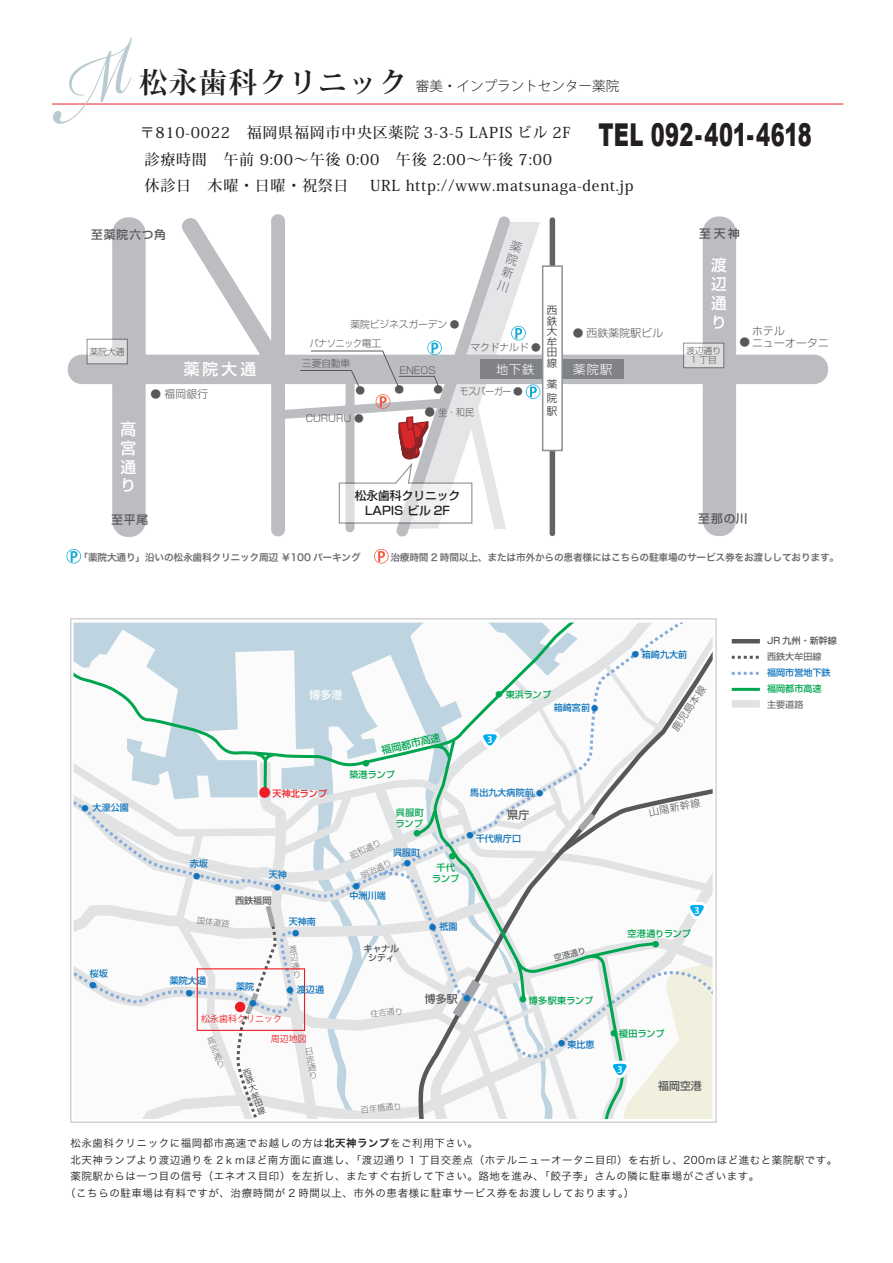
<style>
.page{position:relative;width:893px;height:1263px;background:#fff}
.page>*{position:absolute;margin:0;border:0;box-sizing:border-box;transform-origin:0 0}
.t1{font:900 31.5px "Arial";letter-spacing:.01em;color:#231f20;scale:.67 1}
.t2{font:500 15.75px/18.9px "Shin Go";color:#fff;text-align:justify}
.t3{font:500 15px/26.2px "Koz Min Std";letter-spacing:.05em;color:#231f20}
.t4{font:300 13.5px "Koz Go Std";color:#231f20}
.t5{font:300 12.15px "Shin Go";letter-spacing:.09em;color:#fff}
.t6{font:12px "Koz Go Pro";color:#ee1d23}
.t7{font:500 11.7px/15.6px "Shin Go";color:#231f20;text-align:center}
.t8{font:500 11.7px "Shin Go";letter-spacing:.085em;color:#57585a}
.t9{font:300 11.7px/14.1px "Shin Go";color:#6c6d70;text-align:justify}
.t10{font:500 10.95px "Shin Go";color:#57585a}
.t11{font:700 10.95px "Shin Go";color:#f0f5f8}
.t12{font:300 10.65px "Shin Go";letter-spacing:.025em;color:#57585a}
.t13{font:10.5px "Hira Kaku Pro W3";letter-spacing:.05em;color:#231f20}
.t14{font:300 10.5px/10.5px "Shin Go";color:#231f20;text-align:justify}
.t15{font:300 10.05px "Shin Go";color:#57585a}
.t16{font:500 10.05px "Shin Go";color:#00a54f}
.t17{font:9.75px "Hira Kaku Pro N W6";letter-spacing:-.025em;color:#6c6d70}
.t18{font:300 9.75px "Shin Go";letter-spacing:-.01em;color:#57585a}
.t19{font:300 9.75px "Shin Go";letter-spacing:-.01em;color:#57585a;scale:.9 1}
.t20{font:500 9.15px "Shin Go";color:#1074bc}
.t21{font:500 9.15px/10.9px "Shin Go";color:#00a54f}
.t22{font:500 9.15px/9.1px "Shin Go";color:#57585a;text-align:center}
.t23{font:500 9.15px "Shin Go";letter-spacing:.02em;color:#00a54f}
.t24{font:500 9.15px "Shin Go";color:#ee1d23}
.t25{font:500 9.15px "Shin Go";color:#6c6d70}
.t26{font:500 9.15px "Shin Go";color:#76787b}
.t27{font:700 9.15px "Koz Go Std";color:#fff}
.t28{font:9px "Koz Go Pro";color:#ee1d23}
.t29{font:300 8.7px/9.8px "Shin Go";letter-spacing:-.01em;color:#555859;text-align:center}
.t30{font:300 8.1px/8.1px "Shin Go";color:#6c6d70;text-align:justify}
.t31{font:300 8.1px/8.1px "Shin Go";color:#231f20;text-align:justify}
.t32{font:500 8.1px "Shin Go";color:#6c6d70}
.t33{font:7.2px "Koz Go Pro";color:#1074bc}
.t34{font:7.2px "Koz Go Pro";color:#00a54f}
.s1{font-family:"Koz Min Std";font-weight:700;font-size:28.5px}
.s2{font-size:10.65px}
.s3{font-family:"Hira Kaku Pro W6"}
</style>
<div class="page">
<svg style="left:70px;top:618px;width:690px;height:505px"></svg>
<hr style="left:732px;top:688px;width:28px;height:3px;background:#00a54f">
<div style="left:732px;top:700px;width:28px;height:8px;background:#e1e2e4"></div>
<div style="left:197px;top:968px;width:108px;height:63px;border:1px solid #ee1d23"></div>
<hr style="left:52px;top:104px;width:791px;height:1px;background:#ee1d23">
<svg style="left:52px;top:37px;width:80px;height:87px"></svg>
<div style="left:703px;top:216px;width:33px;height:320px;background:#bcbdc0;border-radius:16px"></div>
<div style="left:112px;top:217px;width:34px;height:320px;background:#bcbdc0;border-radius:16px"></div>
<div style="left:68px;top:355px;width:760px;height:29px;background:#bcbdc0;border-radius:14px"></div>
<div style="left:480px;top:360px;width:144px;height:19px;background:#808285"></div>
<div style="left:549px;top:217px;width:7px;height:320px;background:#636366;border-radius:3px"></div>
<div style="left:548px;top:216px;width:9px;height:321px;border:2px solid #fff;border-radius:3px"></div>
<div style="left:542px;top:265px;width:21px;height:186px;background:#fff;border:2px solid #8a9197"></div>
<svg style="left:683px;top:343px;width:41px;height:25px"></svg>
<svg style="left:87px;top:339px;width:41px;height:25px"></svg>
<svg style="left:66px;top:549px;width:15px;height:14px"></svg>
<svg style="left:181px;top:216px;width:359px;height:321px"></svg>
<svg style="left:374px;top:549px;width:15px;height:14px"></svg>
<p class="t4" style="left:139px;top:78px;width:482px"><span class="s1">松永歯科クリニック</span> 審美・インプラントセンター薬院</p>
<h3 class="t3" style="left:145px;top:120px;width:490px;text-indent:-5px">〒810-0022　福岡県福岡市中央区薬院 3-3-5 LAPIS ビル 2F<br>診療時間　午前 9:00～午後 0:00　午後 2:00～午後 7:00<br>休診日　木曜・日曜・祝祭日　 URL http://www.matsunaga-dent.jp</h3>
<h1 class="t1" style="left:598px;top:112px;width:320px">TEL 092-401-4618</h1>
<p class="t8" style="left:91px;top:227px;width:76px">至薬院六つ角</p>
<p class="t8" style="left:699px;top:226px;width:42px">至天神</p>
<p class="t9" style="left:512px;top:237px;width:8px;rotate:17deg">薬院新川</p>
<h2 class="t2" style="left:711px;top:255px;width:17px">渡辺通り</h2>
<p class="t14" style="left:547px;top:305px;width:12px">西鉄大牟田線</p>
<p class="t14" style="left:547px;top:376px;width:12px;line-height:14px">薬院駅</p>
<p class="t18" style="left:351px;top:318px;width:111px">薬院ビジネスガーデン ●</p>
<p class="t12" style="left:752px;top:324px;width:34px">ホテル</p>
<p class="t12" style="left:739px;top:336px;width:91px">● ニューオータニ</p>
<p class="t12" style="left:573px;top:326px;width:92px">● 西鉄薬院駅ビル</p>
<p class="t19" style="left:310px;top:337px;width:81px">パナソニック電工</p>
<p class="t18" style="left:471px;top:341px;width:72px">マクドナルド ●</p>
<p class="t29" style="left:686px;top:345px;width:36px">渡辺通り<br>1 丁目</p>
<p class="t29" style="left:90px;top:346px;width:36px">薬院大通</p>
<p class="t18" style="left:302px;top:357px;width:50px">三菱自動車</p>
<h2 class="t2" style="left:184px;top:359px;width:74px">薬院大通</h2>
<p class="t18" style="left:399px;top:364px;width:38px">ENEOS</p>
<p class="t5" style="left:496px;top:361px;width:118px">地下鉄　　　薬院駅</p>
<p class="t18" style="left:356px;top:384px;width:11px">●</p>
<p class="t18" style="left:395px;top:383px;width:11px">●</p>
<p class="t18" style="left:434px;top:383px;width:11px">●</p>
<p class="t18" style="left:306px;top:412px;width:59px">CURURU ●</p>
<p class="t12" style="left:151px;top:387px;width:59px">● 福岡銀行</p>
<p class="t19" style="left:460px;top:385px;width:72px">モスバーガー ●</p>
<p class="t19" style="left:425px;top:406px;width:57px"><span class="s2">●</span> 坐・和民</p>
<h2 class="t2" style="left:120px;top:419px;width:17px">高宮通り</h2>
<p class="t7" style="left:355px;top:487px;width:107px">松永歯科クリニック<br>LAPIS ビル 2F</p>
<p class="t8" style="left:111px;top:512px;width:38px">至平尾</p>
<p class="t8" style="left:698px;top:511px;width:51px">至那の川</p>
<p class="t17" style="left:79px;top:548px;width:284px">「薬院大通り」沿いの松永歯科クリニック周辺 ￥100 パーキング</p>
<p class="t17" style="left:390px;top:548px;width:450px">治療時間 2 時間以上、または市外からの患者様にはこちらの駐車場のサービス券をお渡ししております。</p>
<p class="t11" style="left:310px;top:688px;width:34px">博多港</p>
<p class="t16" style="left:380px;top:744px;width:61px;rotate:-13deg">福岡都市高速</p>
<p class="t21" style="left:506px;top:689px;width:47px">東浜ランプ</p>
<p class="t34" style="left:495px;top:690px;width:9px">●</p>
<p class="t27" style="left:487px;top:734px;width:7px">3</p>
<p class="t20" style="left:554px;top:702px;width:38px">箱崎宮前</p>
<p class="t33" style="left:591px;top:704px;width:9px">●</p>
<p class="t33" style="left:632px;top:649px;width:9px">●</p>
<p class="t20" style="left:642px;top:649px;width:47px">箱崎九大前</p>
<p class="t15" style="left:669px;top:726px;width:54px;rotate:-56deg">鹿児島本線</p>
<p class="t22" style="left:767px;top:635px;width:71px">JR 九州・新幹線</p>
<p class="t25" style="left:767px;top:650px;width:56px">西鉄大牟田線</p>
<p class="t20" style="left:767px;top:666px;width:65px">福岡市営地下鉄</p>
<p class="t21" style="left:767px;top:682px;width:56px">福岡都市高速</p>
<p class="t26" style="left:767px;top:698px;width:38px">主要道路</p>
<p class="t34" style="left:363px;top:758px;width:9px">●</p>
<p class="t21" style="left:350px;top:769px;width:47px">築港ランプ</p>
<p class="t20" style="left:93px;top:802px;width:38px">大濠公園</p>
<p class="t33" style="left:81px;top:804px;width:9px">●</p>
<p class="t6" style="left:259px;top:785px;width:13px">●</p>
<p class="t24" style="left:273px;top:788px;width:56px">天神北ランプ</p>
<p class="t21" style="left:396px;top:807px;width:30px">呉服町ランプ</p>
<p class="t20" style="left:470px;top:786px;width:65px">馬出九大病院前</p>
<p class="t33" style="left:536px;top:788px;width:9px">●</p>
<p class="t10" style="left:508px;top:808px;width:23px">県庁</p>
<p class="t15" style="left:648px;top:806px;width:53px;rotate:-11deg">山陽新幹線</p>
<p class="t20" style="left:190px;top:858px;width:20px">赤坂</p>
<p class="t33" style="left:193px;top:871px;width:9px">●</p>
<p class="t20" style="left:269px;top:869px;width:20px">天神</p>
<p class="t33" style="left:274px;top:883px;width:9px">●</p>
<p class="t22" style="left:235px;top:895px;width:38px">西鉄福岡</p>
<p class="t34" style="left:413px;top:829px;width:9px">●</p>
<p class="t30" style="left:349px;top:852px;width:34px;rotate:-25deg">昭和通り</p>
<p class="t30" style="left:360px;top:872px;width:34px;rotate:-25deg">明治通り</p>
<p class="t20" style="left:393px;top:846px;width:29px">呉服町</p>
<p class="t33" style="left:404px;top:858px;width:9px">●</p>
<p class="t33" style="left:353px;top:881px;width:9px">●</p>
<p class="t20" style="left:350px;top:890px;width:38px">中洲川端</p>
<p class="t34" style="left:449px;top:852px;width:9px">●</p>
<p class="t33" style="left:466px;top:830px;width:9px">●</p>
<p class="t20" style="left:476px;top:832px;width:47px">千代県庁口</p>
<p class="t21" style="left:432px;top:861px;width:28px;text-align:center">千代ランプ</p>
<p class="t27" style="left:694px;top:904px;width:7px">3</p>
<p class="t30" style="left:198px;top:916px;width:34px;rotate:7deg">国体道路</p>
<p class="t20" style="left:289px;top:915px;width:29px">天神南</p>
<p class="t33" style="left:292px;top:928px;width:9px">●</p>
<p class="t20" style="left:439px;top:920px;width:20px">祇園</p>
<p class="t33" style="left:429px;top:923px;width:9px">●</p>
<p class="t21" style="left:627px;top:928px;width:65px">空港通りランプ</p>
<p class="t20" style="left:90px;top:968px;width:20px">桜坂</p>
<p class="t33" style="left:90px;top:981px;width:9px">●</p>
<p class="t20" style="left:170px;top:975px;width:38px">薬院大通</p>
<p class="t33" style="left:186px;top:988px;width:9px">●</p>
<p class="t20" style="left:236px;top:980px;width:20px">薬院</p>
<p class="t33" style="left:249px;top:998px;width:9px">●</p>
<p class="t30" style="left:288px;top:946px;width:6px;rotate:-10deg">渡辺通り</p>
<p class="t20" style="left:297px;top:983px;width:29px">渡辺通</p>
<p class="t33" style="left:287px;top:985px;width:9px">●</p>
<p class="t28" style="left:201px;top:1012px;width:82px">松永歯科クリニック</p>
<p class="t22" style="left:363px;top:943px;width:37px">キャナルシティ</p>
<p class="t32" style="left:553px;top:953px;width:34px;rotate:-14deg">空港通り</p>
<p class="t30" style="left:370px;top:1010px;width:34px;rotate:-6deg">住吉通り</p>
<p class="t10" style="left:425px;top:991px;width:34px">博多駅</p>
<p class="t23" style="left:529px;top:994px;width:66px">博多駅東ランプ</p>
<p class="t33" style="left:464px;top:994px;width:9px">●</p>
<p class="t34" style="left:520px;top:994px;width:9px">●</p>
<p class="t34" style="left:652px;top:940px;width:9px">●</p>
<p class="t30" style="left:206px;top:1038px;width:6px;rotate:-21deg">高宮通り</p>
<p class="t28" style="left:271px;top:1032px;width:37px">周辺地図</p>
<p class="t31" style="left:242px;top:1069px;width:6px;rotate:-20deg">西鉄大牟田線</p>
<p class="t30" style="left:305px;top:1047px;width:6px;rotate:-9deg">日赤通り</p>
<p class="t30" style="left:360px;top:1105px;width:42px;rotate:-6deg">百年橋通り</p>
<p class="t33" style="left:558px;top:1038px;width:9px">●</p>
<p class="t20" style="left:567px;top:1038px;width:29px">東比恵</p>
<p class="t21" style="left:619px;top:1028px;width:47px">榎田ランプ</p>
<p class="t34" style="left:610px;top:1029px;width:9px">●</p>
<p class="t27" style="left:617px;top:1063px;width:7px">3</p>
<p class="t10" style="left:658px;top:1078px;width:45px">福岡空港</p>
<p class="t13" style="left:71px;top:1134px;width:409px">松永歯科クリニックに福岡都市高速でお越しの方は<span class="s3">北天神ランプ</span>をご利用下さい。</p>
<p class="t13" style="left:71px;top:1150px;width:768px">北天神ランプより渡辺通りを 2ｋｍほど南方面に直進し、「渡辺通り 1 丁目交差点（ホテルニューオータニ目印）を右折し、200ｍほど進むと薬院駅です。</p>
<p class="t13" style="left:71px;top:1167px;width:690px">薬院駅からは一つ目の信号（エネオス目印）を左折し、またすぐ右折して下さい。路地を進み、「餃子李」さんの隣に駐車場がございます。</p>
<p class="t13" style="left:65px;top:1183px;width:571px">（こちらの駐車場は有料ですが、治療時間が 2 時間以上、市外の患者様に駐車サービス券をお渡ししております。）</p>
</div>
